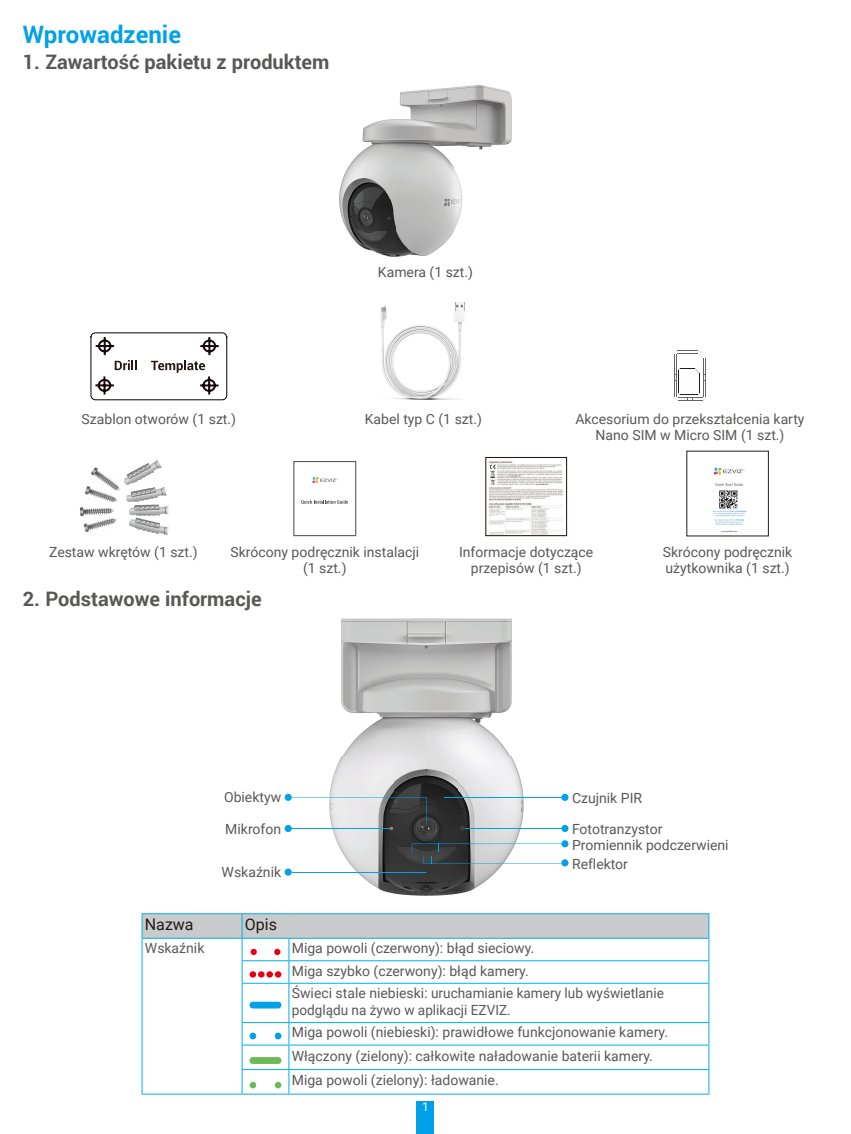
<style>
.page{position:relative;width:851px;height:1134px;background:#fff}
.page>*{position:absolute;margin:0;border:0;box-sizing:border-box;transform-origin:0 0}
.t1{font:700 24px "Roboto";color:#00a1e9}
.t2{font:700 20px "Roboto";color:#595857}
.t3{font:16px "Roboto";color:#231916}
.t4{font:14px/16.8px "Roboto";color:#595857}
.t5{font:12px "Roboto";color:#fff}
</style>
<div class="page">
<div style="left:417px;top:1101px;width:17px;height:33px;background:#00a1e9"></div>
<img style="left:339px;top:86px;width:173px;height:171px">
<svg style="left:90px;top:332px;width:138px;height:69px"></svg>
<img style="left:380px;top:302px;width:85px;height:98px">
<hr style="left:674px;top:354px;width:1px;height:43px;background:#666565">
<hr style="left:676px;top:354px;width:1px;height:43px;background:#666565">
<hr style="left:703px;top:359px;width:1px;height:38px;background:#666565">
<hr style="left:705px;top:359px;width:1px;height:38px;background:#666565">
<svg style="left:674px;top:351px;width:31px;height:8px"></svg>
<svg style="left:674px;top:368px;width:32px;height:33px"></svg>
<svg style="left:125px;top:459px;width:44px;height:77px"></svg>
<img style="left:84px;top:490px;width:34px;height:13px">
<img style="left:86px;top:467px;width:39px;height:28px">
<svg style="left:106px;top:490px;width:12px;height:8px"></svg>
<img style="left:80px;top:507px;width:34px;height:9px">
<img style="left:102px;top:507px;width:12px;height:2px">
<img style="left:81px;top:513px;width:36px;height:19px">
<img style="left:97px;top:514px;width:19px;height:4px">
<div style="left:293px;top:461px;width:63px;height:75px;border:1px solid #595857"></div>
<svg style="left:301px;top:500px;width:47px;height:4px"></svg>
<svg style="left:312px;top:476px;width:26px;height:8px"></svg>
<img style="left:489px;top:461px;width:74px;height:73px">
<div style="left:485px;top:457px;width:82px;height:79px;border:1px solid #231916"></div>
<img style="left:712px;top:467px;width:35px;height:65px">
<img style="left:329px;top:619px;width:194px;height:276px">
<div style="left:561px;top:859px;width:7px;height:7px;background:#00a1e9;border-radius:50%"></div>
<div style="left:561px;top:840px;width:7px;height:7px;background:#00a1e9;border-radius:50%"></div>
<div style="left:561px;top:825px;width:7px;height:7px;background:#00a1e9;border-radius:50%"></div>
<div style="left:561px;top:794px;width:7px;height:7px;background:#00a1e9;border-radius:50%"></div>
<div style="left:284px;top:794px;width:8px;height:7px;background:#00a1e9;border-radius:50%"></div>
<div style="left:284px;top:825px;width:8px;height:7px;background:#00a1e9;border-radius:50%"></div>
<svg style="left:284px;top:868px;width:8px;height:8px"></svg>
<svg style="left:411px;top:843px;width:150px;height:20px"></svg>
<hr style="left:465px;top:828px;width:96px;height:1px;background:#00a1e9">
<hr style="left:444px;top:797px;width:117px;height:1px;background:#00a1e9">
<hr style="left:292px;top:872px;width:133px;height:1px;background:#00a1e9">
<svg style="left:292px;top:797px;width:135px;height:33px"></svg>
<hr style="left:141px;top:1093px;width:101px;height:1px;background:#00afec">
<hr style="left:141px;top:983px;width:1px;height:39px;background:#00afec">
<hr style="left:241px;top:983px;width:48px;height:1px;background:#00afec">
<hr style="left:241px;top:984px;width:1px;height:38px;background:#00afec">
<hr style="left:289px;top:983px;width:420px;height:1px;background:#00afec">
<hr style="left:288px;top:984px;width:1px;height:38px;background:#00afec">
<hr style="left:708px;top:984px;width:1px;height:38px;background:#00afec">
<hr style="left:241px;top:1022px;width:48px;height:1px;background:#00afec">
<hr style="left:289px;top:1022px;width:420px;height:1px;background:#00afec">
<hr style="left:241px;top:1044px;width:48px;height:1px;background:#00afec">
<hr style="left:289px;top:1044px;width:420px;height:1px;background:#00afec">
<svg style="left:141px;top:1022px;width:1px;height:71px"></svg>
<hr style="left:241px;top:1069px;width:48px;height:1px;background:#00afec">
<svg style="left:241px;top:1023px;width:1px;height:70px"></svg>
<hr style="left:289px;top:1069px;width:420px;height:1px;background:#00afec">
<svg style="left:288px;top:1023px;width:1px;height:70px"></svg>
<svg style="left:708px;top:1023px;width:1px;height:70px"></svg>
<hr style="left:242px;top:1093px;width:47px;height:1px;background:#00afec">
<hr style="left:289px;top:1093px;width:420px;height:1px;background:#00afec">
<hr style="left:141px;top:913px;width:101px;height:1px;background:#00afec">
<hr style="left:242px;top:913px;width:47px;height:1px;background:#00afec">
<hr style="left:289px;top:913px;width:420px;height:1px;background:#00afec">
<svg style="left:141px;top:914px;width:568px;height:69px"></svg>
<div style="left:266px;top:971px;width:7px;height:6px;background:#e60013;border-radius:50%"></div>
<div style="left:249px;top:1002px;width:32px;height:6px;background:#00a1e9;border-radius:3px"></div>
<div style="left:249px;top:1033px;width:7px;height:6px;background:#00a1e9;border-radius:50%"></div>
<svg style="left:275px;top:1033px;width:6px;height:6px"></svg>
<div style="left:249px;top:1057px;width:32px;height:7px;background:#6aba56;border-radius:3px"></div>
<div style="left:249px;top:1082px;width:7px;height:6px;background:#6aba56;border-radius:50%"></div>
<svg style="left:275px;top:1082px;width:6px;height:6px"></svg>
<h1 class="t1" style="left:23px;top:18px;width:160px">Wprowadzenie</h1>
<h2 class="t2" style="left:23px;top:47px;width:308px">1. Zawartość pakietu z produktem</h2>
<p class="t4" style="left:378px;top:263px;width:97px">Kamera (1 szt.)</p>
<p class="t4" style="left:82px;top:410px;width:156px">Szablon otworów (1 szt.)</p>
<p class="t4" style="left:365px;top:410px;width:119px">Kabel typ C (1 szt.)</p>
<p class="t4" style="left:575px;top:410px;width:230px;text-align:center">Akcesorium do przekształcenia karty<br>Nano SIM w Micro SIM (1 szt.)</p>
<p class="t4" style="left:49px;top:543px;width:150px">Zestaw wkrętów (1 szt.)</p>
<p class="t4" style="left:230px;top:543px;width:190px;text-align:center">Skrócony podręcznik instalacji (1 szt.)</p>
<p class="t4" style="left:459px;top:543px;width:136px;text-align:center">Informacje dotyczące przepisów (1 szt.)</p>
<p class="t4" style="left:662px;top:543px;width:131px">Skrócony podręcznik użytkownika (1 szt.)</p>
<h2 class="t2" style="left:23px;top:585px;width:240px">2. Podstawowe informacje</h2>
<p class="t4" style="left:224px;top:788px;width:59px">Obiektyw</p>
<p class="t4" style="left:225px;top:820px;width:57px">Mikrofon</p>
<p class="t4" style="left:221px;top:863px;width:61px">Wskaźnik</p>
<p class="t4" style="left:572px;top:789px;width:72px">Czujnik PIR</p>
<p class="t4" style="left:572px;top:820px;width:158px">Fototranzystor<br>Promiennik podczerwieni</p>
<p class="t4" style="left:572px;top:855px;width:57px">Reflektor</p>
<p class="t3" style="left:145px;top:913px;width:50px">Nazwa</p>
<p class="t3" style="left:245px;top:913px;width:34px">Opis</p>
<p class="t4" style="left:145px;top:939px;width:61px">Wskaźnik</p>
<p class="t4" style="left:292px;top:936px;width:373px;line-height:22.6px">Miga powoli (czerwony): błąd sieciowy.<br>Miga szybko (czerwony): błąd kamery.<br>Świeci stale niebieski: uruchamianie kamery lub wyświetlanie</p>
<p class="t4" style="left:292px;top:997px;width:378px;line-height:23.6px">podglądu na żywo w aplikacji EZVIZ.<br>Miga powoli (niebieski): prawidłowe funkcjonowanie kamery.<br>Włączony (zielony): całkowite naładowanie baterii kamery.<br>Miga powoli (zielony): ładowanie.</p>
<p class="t5" style="left:422px;top:1099px;width:8px">1</p>
</div>
